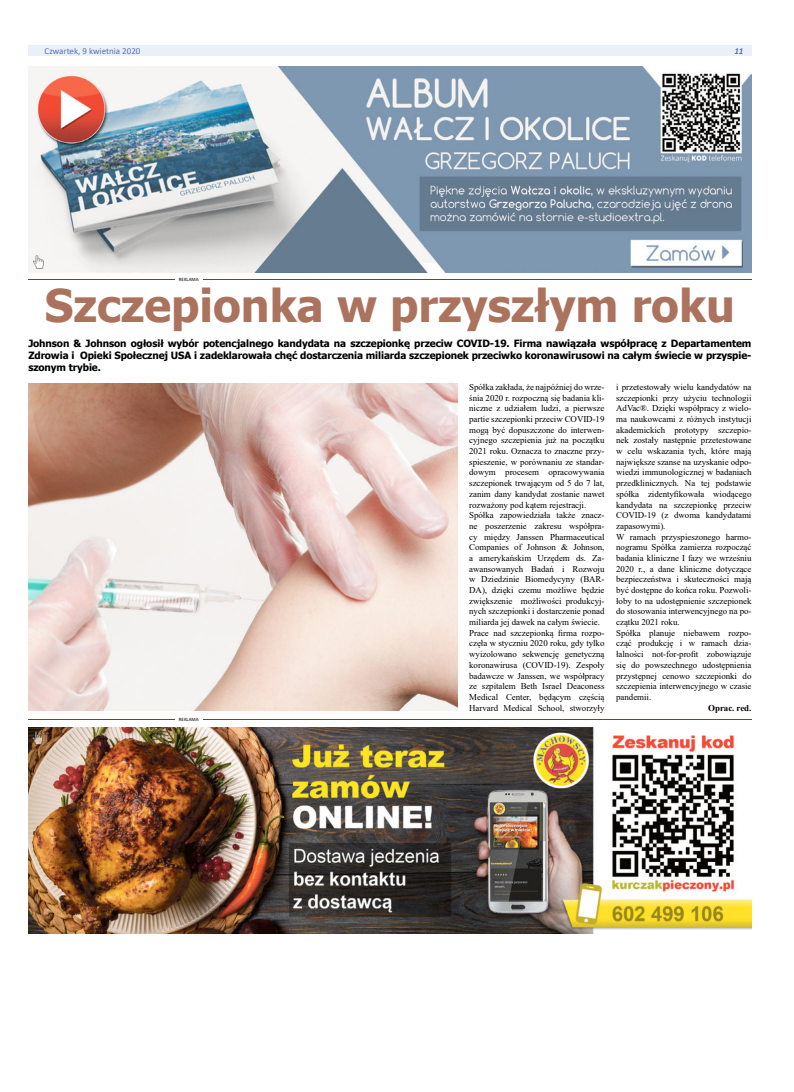
<style>
.page{position:relative;width:794px;height:1092px;background:#fff}
.page>*{position:absolute;margin:0;border:0;box-sizing:border-box;transform-origin:0 0}
.t1{font:700 45px "Tahoma";color:#ab735d}
.t2{font:700 10px/12px "Tahoma";letter-spacing:-.01em;color:#000;text-align:justify}
.t3{font:9px "Calibri";color:#5570b6}
.t4{font:italic 700 9px "Calibri";color:#5570b6}
.t5{font:8.9px/10.7px "Times New Roman";letter-spacing:-.005em;color:#000}
.t6{font:700 8.9px "Times New Roman";letter-spacing:-.005em;color:#000}
.t7{font:5px "Calibri";color:#000}
</style>
<div class="page">
<div style="left:28px;top:45px;width:723px;height:11px;background:#ebeff7"></div>
<hr style="left:28px;top:279px;width:723px;height:1px;background:#9e2e2d">
<hr style="left:175px;top:277px;width:27px;height:4px;background:#fff">
<img style="left:28px;top:66px;width:723px;height:206px">
<svg style="left:33px;top:255px;width:10px;height:13px"></svg>
<img style="left:28px;top:727px;width:723px;height:206px">
<svg style="left:33px;top:731px;width:10px;height:13px"></svg>
<hr style="left:28px;top:718px;width:723px;height:1px;background:#9e2e2d">
<div style="left:175px;top:716px;width:27px;height:5px;background:#fff"></div>
<img style="left:28px;top:384px;width:429px;height:327px">
<p class="t3" style="left:45px;top:47px;width:97px">Czwartek, 9 kwietnia 2020</p>
<p class="t4" style="left:734px;top:47px;width:11px">11</p>
<p class="t7" style="left:179px;top:276px;width:21px">REKLAMA</p>
<h1 class="t1" style="left:45px;top:273px;width:691px">Szczepionka w przyszłym roku</h1>
<p class="t2" style="left:28px;top:338px;width:724px">Johnson &amp; Johnson ogłosił wybór potencjalnego kandydata na szczepionkę przeciw COVID-19. Firma nawiązała współpracę z Departamentem Zdrowia i Opieki Społecznej USA i zadeklarowała chęć dostarczenia miliarda szczepionek przeciwko koronawirusowi na całym świecie w przyspie&shy;szonym trybie.</p>
<p class="t5" style="left:469px;top:381px;width:137px">Spółka zakłada, że najpóźniej do wrze&shy;śnia 2020 r. rozpoczną się badania kli&shy;niczne z udziałem ludzi, a pierwsze partie szczepionki przeciw COVID-19 mogą być dopuszczone do interwen&shy;cyjnego szczepienia już na początku 2021 roku. Oznacza to znaczne przy&shy;spieszenie, w porównaniu ze standar&shy;dowym procesem opracowywania szczepionek trwającym od 5 do 7 lat, zanim dany kandydat zostanie nawet rozważony pod kątem rejestracji.<br>Spółka zapowiedziała także znacz&shy;ne poszerzenie zakresu współpra&shy;cy między Janssen Pharmaceutical Companies of Johnson &amp; Johnson, a amerykańskim Urzędem ds. Za&shy;awansowanych Badań i Rozwoju w Dziedzinie Biomedycyny (BAR-DA), dzięki czemu możliwe będzie zwiększenie możliwości produkcyj&shy;nych szczepionki i dostarczenie ponad miliarda jej dawek na całym świecie.<br>Prace nad szczepionką firma rozpo&shy;częła w styczniu 2020 roku, gdy tylko wyizolowano sekwencję genetyczną koronawirusa (COVID-19). Zespoły badawcze w Janssen, we współpracy ze szpitalem Beth Israel Deaconess Medical Center, będącym częścią Harvard Medical School, stworzyły</p>
<p class="t5" style="left:616px;top:381px;width:137px">i przetestowały wielu kandydatów na szczepionki przy użyciu technologii AdVac®. Dzięki współpracy z wielo&shy;ma naukowcami z różnych instytucji akademickich prototypy szczepio&shy;nek zostały następnie przetestowane w celu wskazania tych, które mają największe szanse na uzyskanie odpo&shy;wiedzi immunologicznej w badaniach przedklinicznych. Na tej podstawie spółka zidentyfikowała wiodącego kandydata na szczepionkę przeciw COVID-19 (z dwoma kandydatami zapasowymi).<br>W ramach przyspieszonego harmo&shy;nogramu Spółka zamierza rozpocząć badania kliniczne I fazy we wrześniu 2020 r., a dane kliniczne dotyczące bezpieczeństwa i skuteczności mają być dostępne do końca roku. Pozwoli&shy;łoby to na udostępnienie szczepionek do stosowania interwencyjnego na po&shy;czątku 2021 roku.<br>Spółka planuje niebawem rozpo&shy;cząć produkcję i w ramach dzia&shy;łalności not-for-profit zobowiązuje się do powszechnego udostępnienia przystępnej cenowo szczepionki do szczepienia interwencyjnego w czasie pandemii.</p>
<p class="t6" style="left:708px;top:701px;width:45px">Oprac. red.</p>
<p class="t7" style="left:179px;top:715px;width:21px">REKLAMA</p>
</div>
